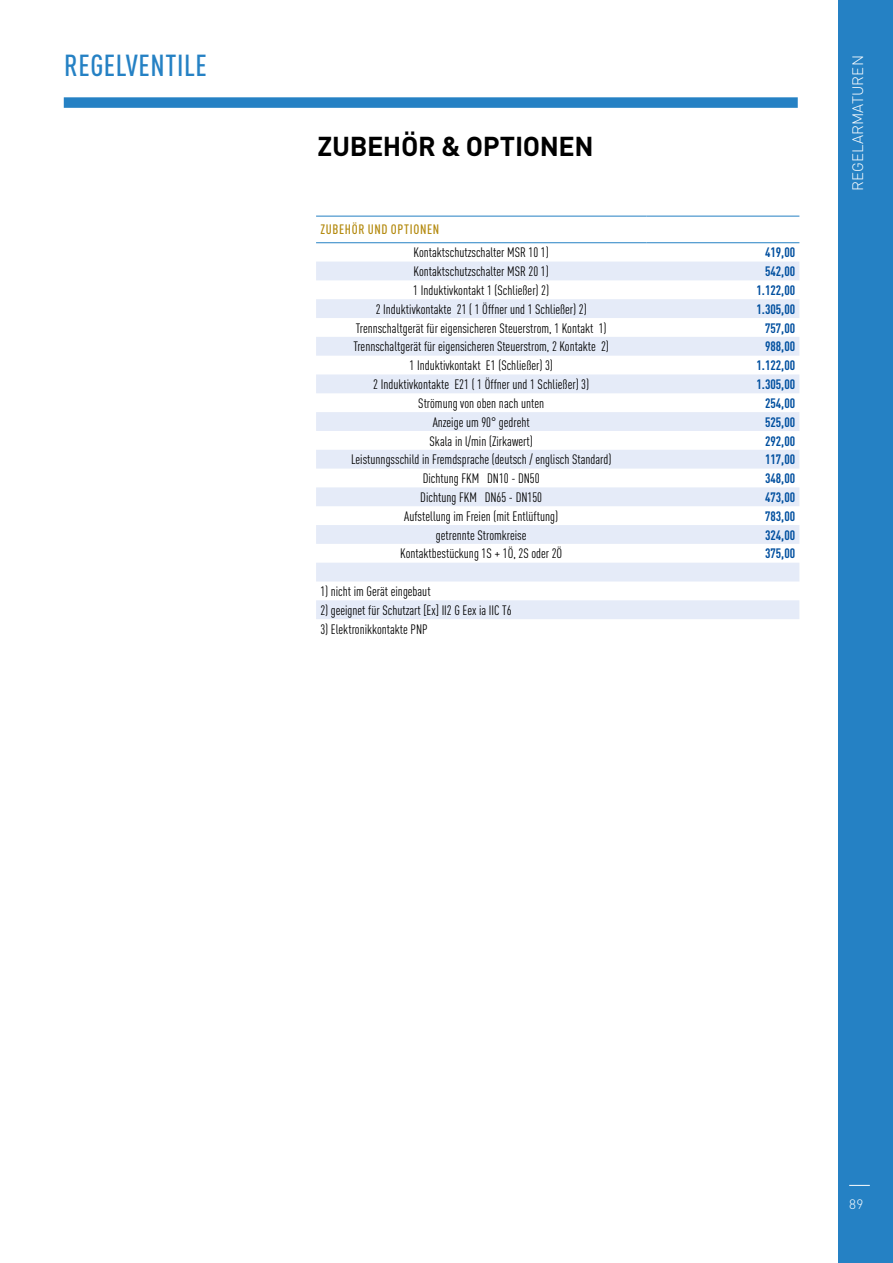
<style>
.page{position:relative;width:893px;height:1263px;background:#fff}
.page>*{position:absolute;margin:0;border:0;box-sizing:border-box;transform-origin:0 0}
.t1{font:500 condensed 30px "DIN Pro";letter-spacing:.02em;color:#2581c4}
.t2{font:700 27px "DIN Pro";letter-spacing:-.015em;color:#000}
.t3{font:300 15px "DIN Pro";letter-spacing:.01em;color:#fff}
.t4{font:condensed 13.5px "DIN Pro";color:#000}
.t5{font:700 condensed 13.5px "DIN Pro";color:#004f9f}
.t6{font:500 condensed 13.5px "DIN Pro";letter-spacing:.05em;color:#b48a0f}
.t7{font:300 13.5px "DIN Pro";color:#fff}
</style>
<div class="page">
<div style="left:838px;top:0;width:55px;height:1263px;background:#2581c4"></div>
<svg style="left:849px;top:1185px;width:21px;height:1px"></svg>
<svg style="left:316px;top:262px;width:483px;height:357px;fill:#e6ebf8"></svg>
<hr style="left:316px;top:216px;width:330px;height:1px;background:#2581c4">
<hr style="left:646px;top:216px;width:153px;height:1px;background:#2581c4">
<hr style="left:316px;top:242px;width:330px;height:1px;background:#2581c4">
<hr style="left:646px;top:242px;width:153px;height:1px;background:#2581c4">
<div style="left:64px;top:97px;width:734px;height:11px;background:#2581c4"></div>
<h1 class="t1" style="left:64px;top:43px;width:144px">REGELVENTILE</h1>
<h2 class="t2" style="left:318px;top:124px;width:278px">ZUBEHÖR &amp; OPTIONEN</h2>
<p class="t6" style="left:320px;top:219px;width:120px">ZUBEHÖR UND OPTIONEN</p>
<p class="t4" style="left:414px;top:243px;width:137px">Kontaktschutzschalter MSR 10 1)</p>
<p class="t5" style="left:765px;top:244px;width:32px">419,00</p>
<p class="t4" style="left:414px;top:262px;width:137px">Kontaktschutzschalter MSR 20 1)</p>
<p class="t5" style="left:765px;top:263px;width:32px">542,00</p>
<p class="t4" style="left:413px;top:280px;width:137px">1 Induktivkontakt 1 (Schließer) 2)</p>
<p class="t5" style="left:756px;top:282px;width:40px">1.122,00</p>
<p class="t4" style="left:376px;top:299px;width:212px">2 Induktivkontakte 21 ( 1 Öffner und 1 Schließer) 2)</p>
<p class="t5" style="left:756px;top:301px;width:40px">1.305,00</p>
<p class="t4" style="left:356px;top:318px;width:252px">Trennschaltgerät für eigensicheren Steuerstrom, 1 Kontakt 1)</p>
<p class="t5" style="left:765px;top:320px;width:32px">757,00</p>
<p class="t4" style="left:353px;top:337px;width:257px">Trennschaltgerät für eigensicheren Steuerstrom, 2 Kontakte 2)</p>
<p class="t5" style="left:765px;top:338px;width:32px">988,00</p>
<p class="t4" style="left:410px;top:356px;width:145px">1 Induktivkontakt E1 (Schließer) 3)</p>
<p class="t5" style="left:756px;top:357px;width:40px">1.122,00</p>
<p class="t4" style="left:373px;top:375px;width:217px">2 Induktivkontakte E21 ( 1 Öffner und 1 Schließer) 3)</p>
<p class="t5" style="left:756px;top:376px;width:40px">1.305,00</p>
<p class="t4" style="left:418px;top:393px;width:127px">Strömung von oben nach unten</p>
<p class="t5" style="left:765px;top:395px;width:32px">254,00</p>
<p class="t4" style="left:433px;top:412px;width:99px">Anzeige um 90° gedreht</p>
<p class="t5" style="left:765px;top:414px;width:32px">525,00</p>
<p class="t4" style="left:430px;top:431px;width:105px">Skala in l/min (Zirkawert)</p>
<p class="t5" style="left:765px;top:432px;width:32px">292,00</p>
<p class="t4" style="left:351px;top:450px;width:262px">Leistunngsschild in Fremdsprache (deutsch / englisch Standard)</p>
<p class="t5" style="left:765px;top:451px;width:32px">117,00</p>
<p class="t4" style="left:423px;top:469px;width:118px">Dichtung FKM DN10 - DN50</p>
<p class="t5" style="left:765px;top:470px;width:32px">348,00</p>
<p class="t4" style="left:420px;top:487px;width:123px">Dichtung FKM DN65 - DN150</p>
<p class="t5" style="left:765px;top:489px;width:32px">473,00</p>
<p class="t4" style="left:404px;top:506px;width:155px">Aufstellung im Freien (mit Entlüftung)</p>
<p class="t5" style="left:765px;top:508px;width:32px">783,00</p>
<p class="t4" style="left:436px;top:525px;width:92px">getrennte Stromkreise</p>
<p class="t5" style="left:765px;top:527px;width:32px">324,00</p>
<p class="t4" style="left:400px;top:544px;width:164px">Kontaktbestückung 1S + 1Ö, 2S oder 2Ö</p>
<p class="t5" style="left:765px;top:545px;width:32px">375,00</p>
<p class="t4" style="left:320px;top:582px;width:112px">1) nicht im Gerät eingebaut</p>
<p class="t4" style="left:320px;top:600px;width:193px">2) geeignet für Schutzart [Ex] II2 G Eex ia IIC T6</p>
<p class="t4" style="left:320px;top:619px;width:109px">3) Elektronikkontakte PNP</p>
<p class="t3" style="left:848px;top:191px;width:137px;rotate:-90deg">REGELARMATUREN</p>
<p class="t7" style="left:849px;top:1195px;width:16px">89</p>
</div>
